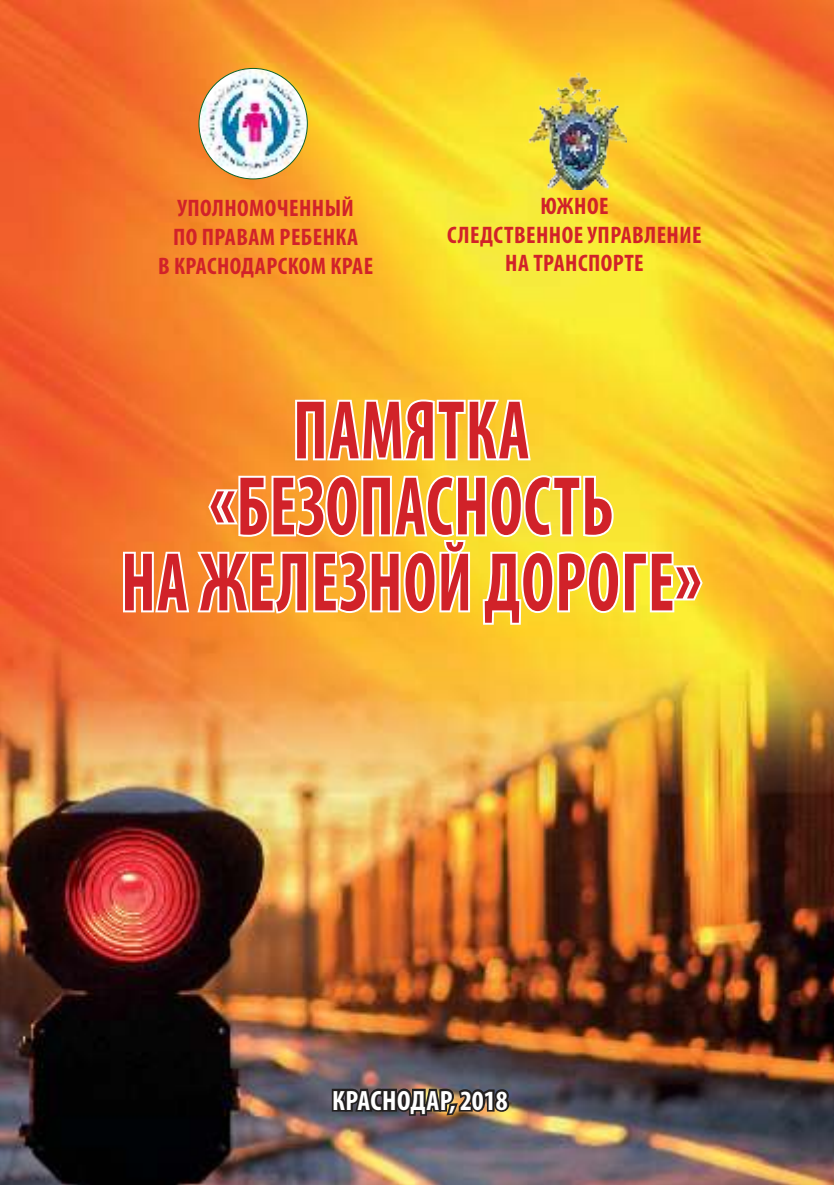
<style>
.page{position:relative;width:834px;height:1185px;background:#fff}
.page>*{position:absolute;margin:0;border:0;box-sizing:border-box;transform-origin:0 0}
.t1{font:700 condensed 84px/76px "Myriad Pro";letter-spacing:.02em;color:#d12229;text-align:center;scale:.8 1}
.t2{font:700 condensed 28px "Myriad Pro";letter-spacing:.005em;color:#fff}
.t3{font:700 condensed 24px/28.8px "Myriad Pro";letter-spacing:.02em;color:#d12229;text-align:center}
</style>
<div class="page">
<img style="left:0;top:0;width:833px;height:1185px">
<svg style="left:293px;top:397px;width:240px;height:66px"></svg>
<svg style="left:121px;top:473px;width:583px;height:154px"></svg>
<img style="left:199px;top:70px;width:108px;height:108px">
<img style="left:330px;top:1086px;width:181px;height:32px">
<img style="left:527px;top:71px;width:99px;height:118px">
<p class="t3" style="left:158px;top:194px;width:216px">УПОЛНОМОЧЕННЫЙ<br>ПО ПРАВАМ РЕБЕНКА<br>В КРАСНОДАРСКОМ КРАЕ</p>
<p class="t3" style="left:447px;top:191px;width:256px">ЮЖНОЕ<br>СЛЕДСТВЕННОЕ УПРАВЛЕНИЕ<br>НА ТРАНСПОРТЕ</p>
<h1 class="t1" style="left:121px;top:392px;width:727px">ПАМЯТКА «БЕЗОПАСНОСТЬ<br>НА ЖЕЛЕЗНОЙ ДОРОГЕ»</h1>
<p class="t2" style="left:332px;top:1087px;width:177px">КРАСНОДАР, 2018</p>
</div>
